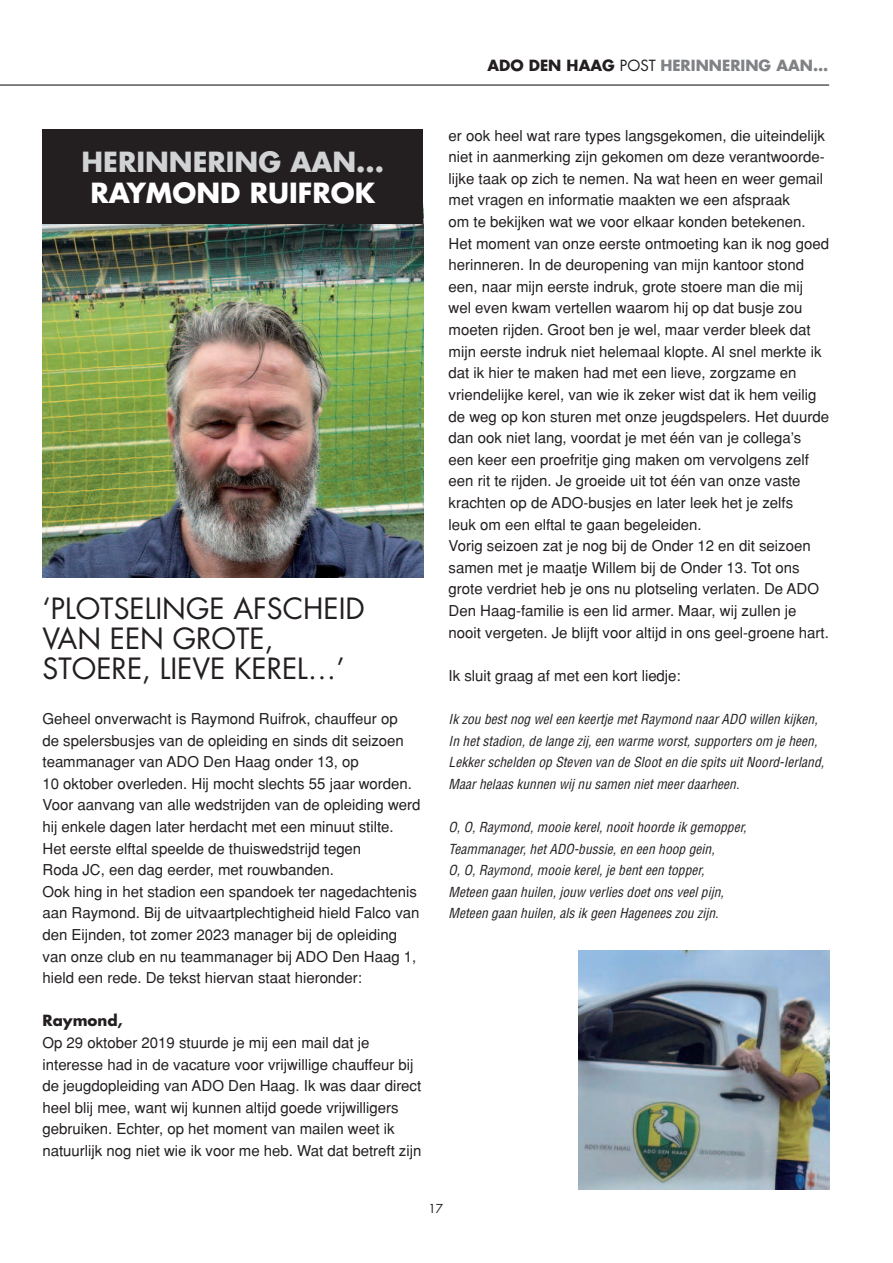
<style>
.page{position:relative;width:893px;height:1263px;background:#fff}
.page>*{position:absolute;margin:0;border:0;box-sizing:border-box;transform-origin:0 0}
.t1{font:28.5px/30px "Futura";color:#231f20}
.t2{font:700 27px "Futura";color:#d1d2d4}
.t3{font:700 27px "Futura";color:#fff}
.t4{font:15px/21.6px "Helvetica";color:#231f20}
.t5{font:700 15px "Futura";color:#808285}
.t6{font:700 15px "Futura";color:#231f20}
.t7{font:italic condensed 13.5px/21.6px "Helvetica";letter-spacing:.005em;color:#231f20}
.t8{font:12px "Futura";color:#231f20}
.s1{color:#231f20}
.s2{font-weight:400;color:#231f20}
</style>
<div class="page">
<hr style="left:0;top:84px;width:829px;height:2px;background:#231f20">
<img style="left:43px;top:224px;width:380px;height:353px">
<div style="left:43px;top:129px;width:380px;height:95px;background:#231f20"></div>
<img style="left:578px;top:951px;width:251px;height:239px">
<p class="t5" style="left:487px;top:58px;width:343px"><span class="s1">ADO DEN HAAG</span> <span class="s2">POST</span> HERINNERING AAN...</p>
<h2 class="t2" style="left:82px;top:149px;width:304px">HERINNERING AAN...</h2>
<h2 class="t3" style="left:90px;top:181px;width:286px">RAYMOND RUIFROK</h2>
<h1 class="t1" style="left:43px;top:593px;width:324px">‘PLOTSELINGE AFSCHEID<br>VAN EEN GROTE,<br>STOERE, LIEVE KEREL…’</h1>
<p class="t4" style="left:43px;top:709px;width:379px">Geheel onverwacht is Raymond Ruifrok, chauffeur op<br>de spelersbusjes van de opleiding en sinds dit seizoen teammanager van ADO Den Haag onder 13, op<br>10 oktober overleden. Hij mocht slechts 55 jaar worden.<br>Voor aanvang van alle wedstrijden van de opleiding werd hij enkele dagen later herdacht met een minuut stilte.<br>Het eerste elftal speelde de thuiswedstrijd tegen<br>Roda JC, een dag eerder, met rouwbanden.<br>Ook hing in het stadion een spandoek ter nagedachtenis aan Raymond. Bij de uitvaartplechtigheid hield Falco van den Eijnden, tot zomer 2023 manager bij de opleiding van onze club en nu teammanager bij ADO Den Haag 1, hield een rede. De tekst hiervan staat hieronder:</p>
<p class="t6" style="left:43px;top:1014px;width:82px">Raymond,</p>
<p class="t4" style="left:43px;top:1033px;width:380px">Op 29 oktober 2019 stuurde je mij een mail dat je interesse had in de vacature voor vrijwillige chauffeur bij de jeugdopleiding van ADO Den Haag. Ik was daar direct heel blij mee, want wij kunnen altijd goede vrijwilligers gebruiken. Echter, op het moment van mailen weet ik natuurlijk nog niet wie ik voor me heb. Wat dat betreft zijn</p>
<p class="t4" style="left:449px;top:126px;width:382px">er ook heel wat rare types langsgekomen, die uiteindelijk niet in aanmerking zijn gekomen om deze verantwoorde&shy;lijke taak op zich te nemen. Na wat heen en weer gemail met vragen en informatie maakten we een afspraak<br>om te bekijken wat we voor elkaar konden betekenen.<br>Het moment van onze eerste ontmoeting kan ik nog goed herinneren. In de deuropening van mijn kantoor stond een, naar mijn eerste indruk, grote stoere man die mij wel even kwam vertellen waarom hij op dat busje zou moeten rijden. Groot ben je wel, maar verder bleek dat mijn eerste indruk niet helemaal klopte. Al snel merkte ik dat ik hier te maken had met een lieve, zorgzame en vriendelijke kerel, van wie ik zeker wist dat ik hem veilig de weg op kon sturen met onze jeugdspelers. Het duurde dan ook niet lang, voordat je met één van je collega’s een keer een proefritje ging maken om vervolgens zelf een rit te rijden. Je groeide uit tot één van onze vaste krachten op de ADO-busjes en later leek het je zelfs<br>leuk om een elftal te gaan begeleiden.<br>Vorig seizoen zat je nog bij de Onder 12 en dit seizoen samen met je maatje Willem bij de Onder 13. Tot ons grote verdriet heb je ons nu plotseling verlaten. De ADO Den Haag-familie is een lid armer. Maar, wij zullen je nooit vergeten. Je blijft voor altijd in ons geel-groene hart.</p>
<p class="t4" style="left:449px;top:666px;width:234px">Ik sluit graag af met een kort liedje:</p>
<p class="t7" style="left:449px;top:709px;width:380px">Ik zou bestnog weleen keertje metRaymond naarADO willen kijken, In hetstadion,de lange zij,een warme worst,supporters om je heen, Lekkerschelden op Steven van de Slooten die spits uitNoord-Ierland, Maarhelaas kunnen wijnu samen nietmeerdaarheen.</p>
<p class="t7" style="left:449px;top:817px;width:302px">O,O,Raymond,mooie kerel,nooithoorde ik gemopper, Teammanager,hetADO-bussie,en een hoop gein, O,O,Raymond,mooie kerel,je benteen topper, Meteen gaan huilen,jouw verlies doetons veelpijn, Meteen gaan huilen,als ik geen Hagenees zou zijn.</p>
<p class="t8" style="left:428px;top:1201px;width:16px">17</p>
</div>
